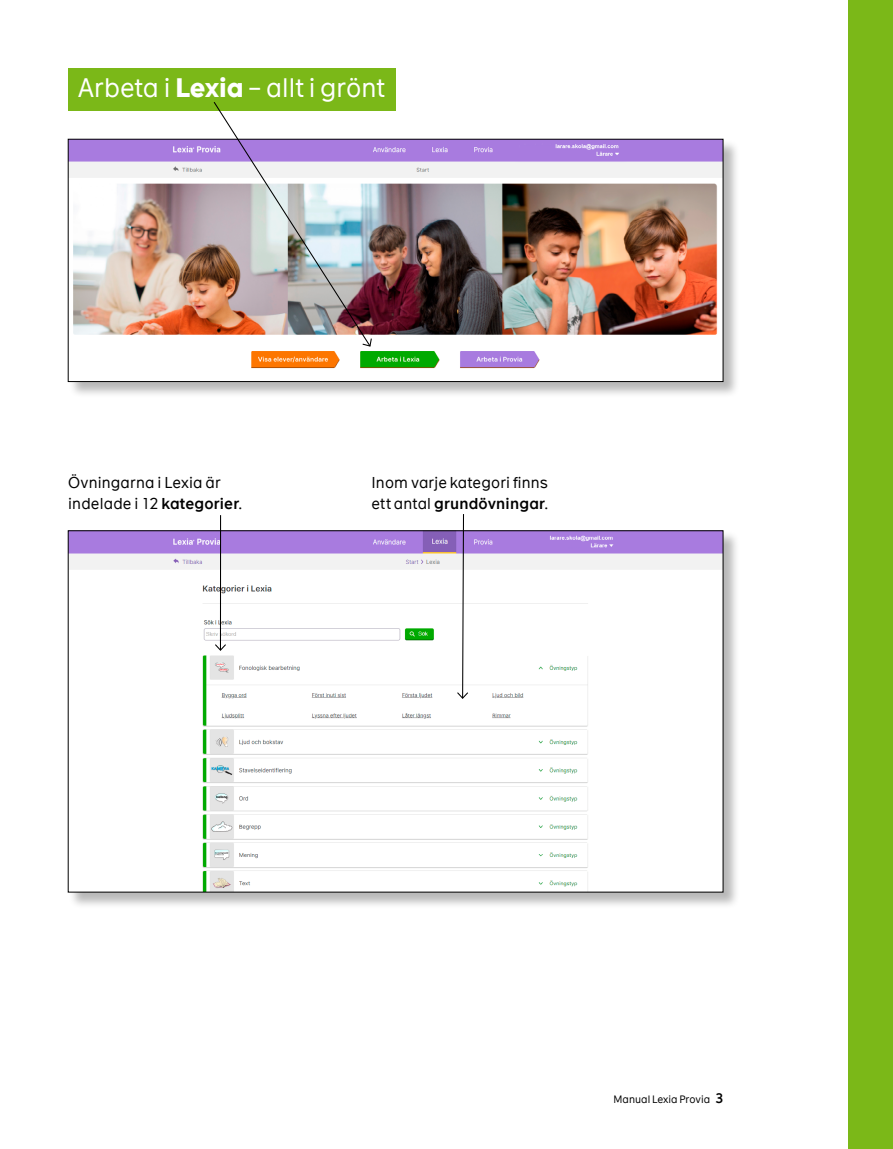
<style>
.page{position:relative;width:893px;height:1149px;background:#fff}
.page>*{position:absolute;margin:0;border:0;box-sizing:border-box;transform-origin:0 0}
.t1{font:25.5px "The Message";color:#fff}
.t2{font:15px/21px "The Message";letter-spacing:.01em;color:#000}
.t3{font:10.2px "The Message";letter-spacing:.005em;color:#000}
.s1{font-weight:700}
.s2{font-weight:600}
.s3{font-weight:600;font-size:13.2px}
</style>
<div class="page">
<div style="left:68px;top:68px;width:328px;height:43px;background:#7bb818"></div>
<div style="left:68px;top:139px;width:672px;height:259px;background:#000;opacity:.28"></div>
<img style="left:70px;top:141px;width:651px;height:239px">
<div style="left:68px;top:139px;width:655px;height:243px;border:1px solid #000"></div>
<img style="left:213px;top:102px;width:160px;height:245px">
<div style="left:68px;top:530px;width:672px;height:378px;background:#000;opacity:.28"></div>
<img style="left:70px;top:532px;width:651px;height:358px">
<hr style="left:220px;top:515px;width:1px;height:135px;background:#000">
<svg style="left:214px;top:643px;width:13px;height:8px"></svg>
<svg style="left:456px;top:514px;width:13px;height:185px"></svg>
<div style="left:848px;top:0;width:45px;height:1148px;background:#7bb818"></div>
<h1 class="t1" style="left:78px;top:71px;width:309px">Arbeta i <span class="s1">Lexia</span> – allt i grönt</h1>
<p class="t2" style="left:68px;top:472px;width:175px">Övningarna i Lexia är indelade i 12 <span class="s2">kategorier</span>.</p>
<p class="t2" style="left:372px;top:472px;width:178px">Inom varje kategori finns ett antal <span class="s2">grundövningar</span>.</p>
<p class="t3" style="left:613px;top:1091px;width:111px">Manual Lexia Provia <span class="s3">3</span></p>
</div>
